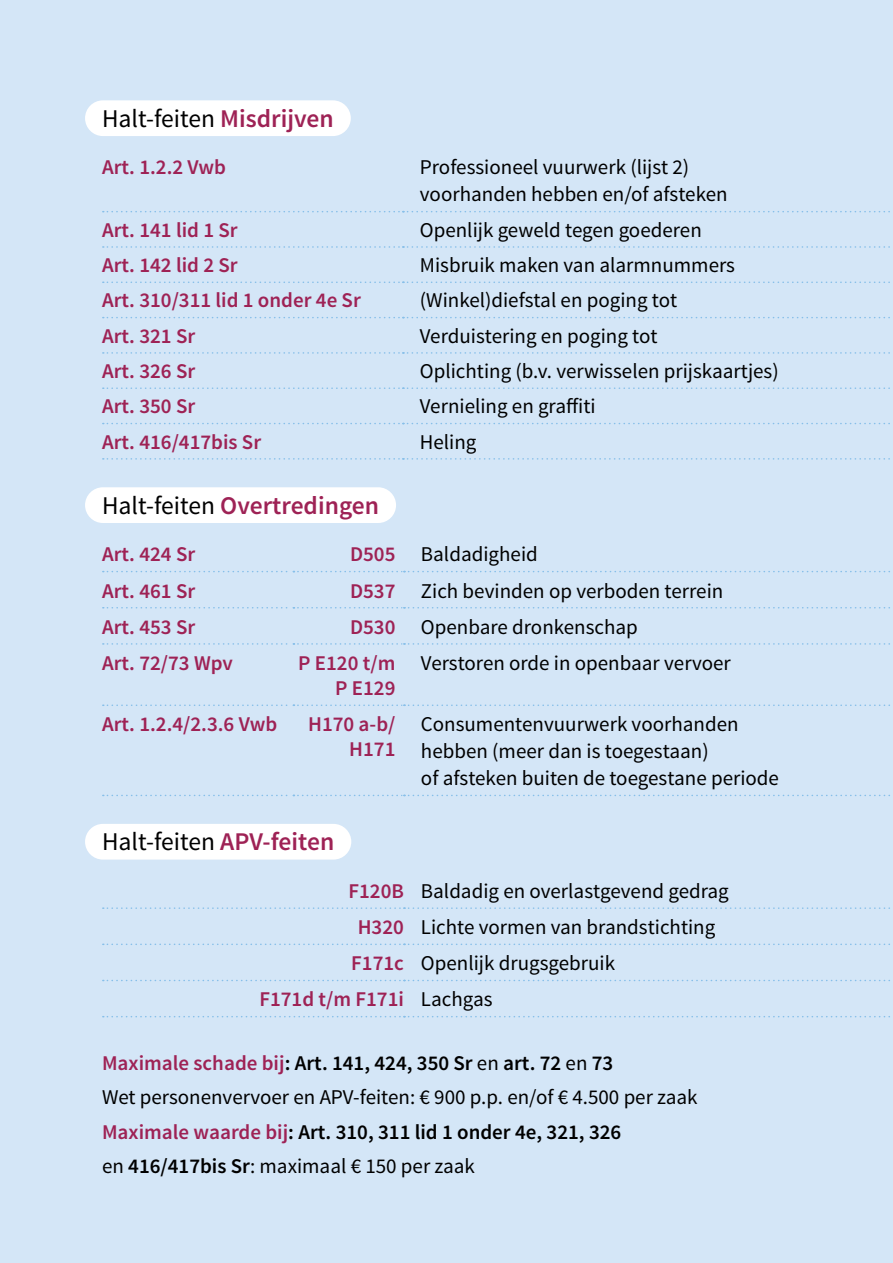
<style>
.page{position:relative;width:893px;height:1263px;background:#d4e6f7}
.page>*{position:absolute;margin:0;border:0;box-sizing:border-box;transform-origin:0 0}
.t1{font:25.5px "Source Sans Pro";color:#000}
.t2{font:600 25.5px "Source Sans Pro";color:#9e2255}
.t3{font:21px/27px "Source Sans Pro";color:#000}
.t4{font:600 21px/25.2px "Source Sans Pro";color:#9e2255;text-align:right}
.s1{font-weight:600;color:#9e2255}
.s2{font-weight:400;color:#000}
.s3{font-weight:600}
</style>
<div class="page">
<div style="left:85px;top:100px;width:266px;height:36px;background:#fff;border-radius:18px"></div>
<div style="left:85px;top:487px;width:311px;height:36px;background:#fff;border-radius:18px"></div>
<div style="left:85px;top:824px;width:266px;height:35px;background:#fff;border-radius:18px"></div>
<svg style="left:103px;top:211px;width:787px;height:1px"></svg>
<svg style="left:103px;top:246px;width:787px;height:2px"></svg>
<svg style="left:103px;top:282px;width:787px;height:1px"></svg>
<svg style="left:103px;top:317px;width:787px;height:1px"></svg>
<svg style="left:103px;top:352px;width:787px;height:2px"></svg>
<svg style="left:103px;top:387px;width:787px;height:2px"></svg>
<svg style="left:103px;top:423px;width:787px;height:1px"></svg>
<svg style="left:103px;top:458px;width:787px;height:2px"></svg>
<svg style="left:103px;top:571px;width:787px;height:1px"></svg>
<svg style="left:103px;top:607px;width:787px;height:1px"></svg>
<svg style="left:103px;top:643px;width:787px;height:2px"></svg>
<svg style="left:103px;top:704px;width:787px;height:2px"></svg>
<svg style="left:103px;top:795px;width:787px;height:1px"></svg>
<svg style="left:103px;top:907px;width:787px;height:2px"></svg>
<svg style="left:103px;top:943px;width:787px;height:2px"></svg>
<svg style="left:103px;top:980px;width:787px;height:1px"></svg>
<svg style="left:103px;top:1016px;width:787px;height:1px"></svg>
<p class="t1" style="left:102px;top:102px;width:233px">Halt-feiten <span class="s1">Misdrijven</span></p>
<p class="t4" style="left:102px;top:155px;width:126px">Art. 1.2.2 Vwb</p>
<p class="t3" style="left:420px;top:154px;width:309px">Professioneel vuurwerk (lijst 2) voorhanden hebben en/of afsteken</p>
<p class="t4" style="left:102px;top:218px;width:137px">Art. 141 lid 1 Sr</p>
<p class="t3" style="left:420px;top:217px;width:283px">Openlijk geweld tegen goederen</p>
<p class="t4" style="left:102px;top:253px;width:137px">Art. 142 lid 2 Sr</p>
<p class="t3" style="left:420px;top:252px;width:317px">Misbruik maken van alarmnummers</p>
<p class="t4" style="left:102px;top:288px;width:260px">Art. 310/311 lid 1 onder 4e Sr</p>
<p class="t3" style="left:420px;top:287px;width:259px">(Winkel)diefstal en poging tot</p>
<p class="t4" style="left:102px;top:324px;width:95px">Art. 321 Sr</p>
<p class="t3" style="left:420px;top:323px;width:239px">Verduistering en poging tot</p>
<p class="t4" style="left:102px;top:359px;width:95px">Art. 326 Sr</p>
<p class="t3" style="left:420px;top:358px;width:360px">Oplichting (b.v. verwisselen prijskaartjes)</p>
<p class="t4" style="left:102px;top:394px;width:95px">Art. 350 Sr</p>
<p class="t3" style="left:420px;top:393px;width:177px">Vernieling en graffiti</p>
<p class="t4" style="left:102px;top:430px;width:161px">Art. 416/417bis Sr</p>
<p class="t3" style="left:420px;top:428px;width:58px">Heling</p>
<p class="t2" style="left:102px;top:489px;width:278px"><span class="s2">Halt-feiten</span> Overtredingen</p>
<p class="t4" style="left:102px;top:542px;width:95px">Art. 424 Sr</p>
<p class="t3" style="left:350px;top:541px;width:189px"><span class="s1">D505</span> Baldadigheid</p>
<p class="t4" style="left:102px;top:578px;width:95px">Art. 461 Sr</p>
<p class="t3" style="left:350px;top:577px;width:375px"><span class="s1">D537</span> Zich bevinden op verboden terrein</p>
<p class="t4" style="left:102px;top:615px;width:95px">Art. 453 Sr</p>
<p class="t3" style="left:350px;top:614px;width:289px"><span class="s1">D530</span> Openbare dronkenschap</p>
<p class="t4" style="left:102px;top:651px;width:132px">Art. 72/73 Wpv</p>
<p class="t4" style="left:298px;top:651px;width:99px">P E120 t/m<br>P E129</p>
<p class="t3" style="left:421px;top:650px;width:311px">Verstoren orde in openbaar vervoer</p>
<p class="t4" style="left:102px;top:712px;width:177px">Art. 1.2.4/2.3.6 Vwb</p>
<p class="t4" style="left:308px;top:712px;width:89px">H170 a-b/<br>H171</p>
<p class="t3" style="left:421px;top:711px;width:359px">Consumentenvuurwerk voorhanden hebben (meer dan is toegestaan)<br>of afsteken buiten de toegestane periode</p>
<p class="t1" style="left:102px;top:826px;width:234px">Halt-feiten <span class="s1">APV-feiten</span></p>
<p class="t3" style="left:349px;top:878px;width:382px"><span class="s1">F120B</span> Baldadig en overlastgevend gedrag</p>
<p class="t3" style="left:358px;top:914px;width:359px"><span class="s1">H320</span> Lichte vormen van brandstichting</p>
<p class="t3" style="left:351px;top:950px;width:265px"><span class="s1">F171c</span> Openlijk drugsgebruik</p>
<p class="t4" style="left:259px;top:987px;width:235px">F171d t/m F171i <span class="s2">Lachgas</span></p>
<p class="t3" style="left:102px;top:1046px;width:597px;line-height:34.5px"><span class="s1">Maximale schade bij</span><span class="s3">: Art. 141, 424, 350 Sr</span> en <span class="s3">art. 72</span> en <span class="s3">73<br></span>Wet personenvervoer en APV-feiten: € 900 p.p. en/of € 4.500 per zaak <span class="s1">Maximale waarde bij</span><span class="s3">: Art. 310, 311 lid 1 onder 4e, 321, 326<br></span>en <span class="s3">416/417bis Sr</span>: maximaal € 150 per zaak</p>
</div>
